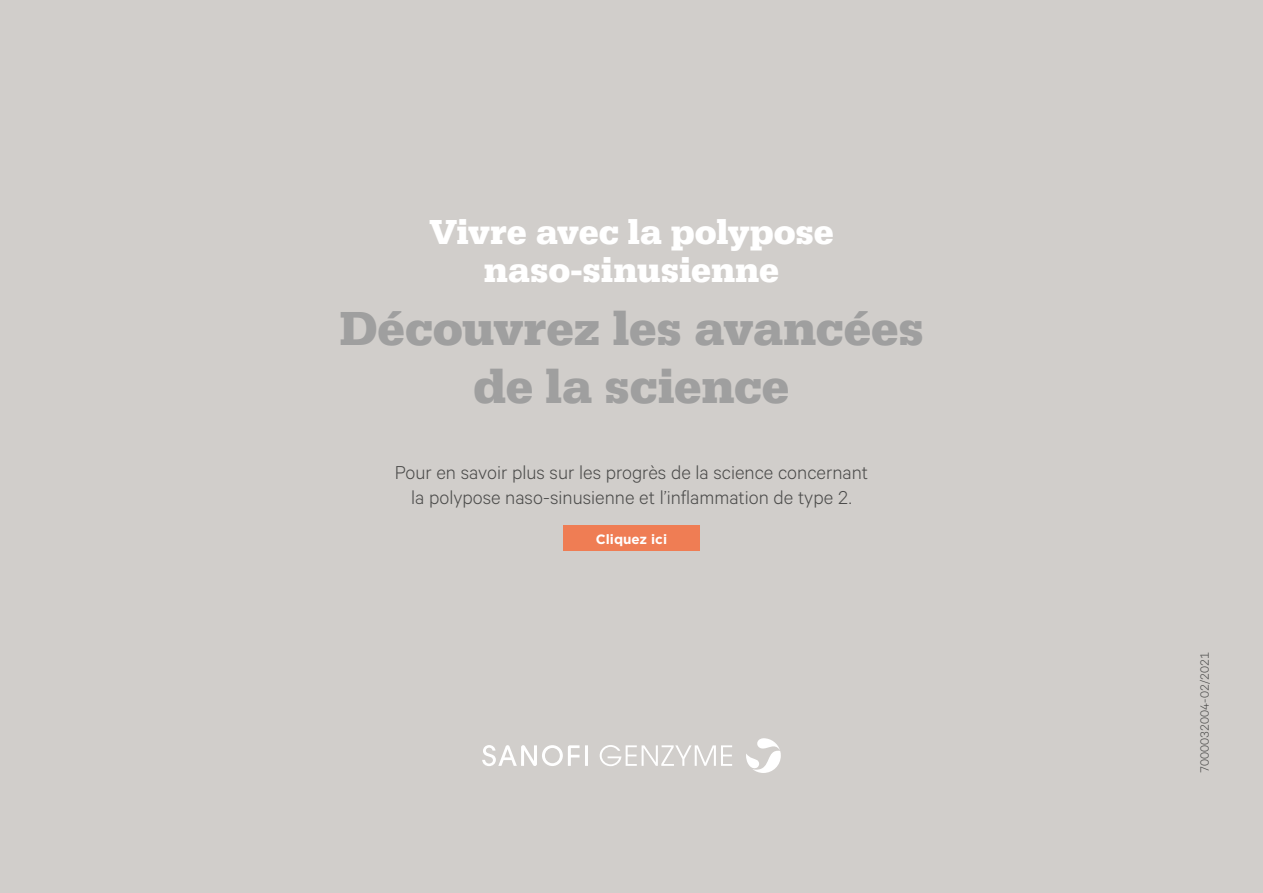
<style>
.page{position:relative;width:1263px;height:893px;background:#d1cecb}
.page>*{position:absolute;margin:0;border:0;box-sizing:border-box;transform-origin:0 0}
.t1{font:700 49.5px/58.5px "Serifa";letter-spacing:-.005em;color:#9f9f9f;text-align:center}
.t2{font:700 36px/37.5px "Serifa";letter-spacing:-.005em;color:#fff;text-align:center}
.t3{font:300 21px/25.5px "Calibre";color:#4a4a49;text-align:center}
.t4{font:300 13.5px "Calibre";color:#4a4a49}
.t5{font:700 13.5px "Gotham";color:#fff}
</style>
<div class="page">
<svg style="left:482px;top:745px;width:106px;height:21px"></svg>
<svg style="left:600px;top:745px;width:132px;height:21px"></svg>
<svg style="left:746px;top:738px;width:35px;height:35px"></svg>
<div style="left:563px;top:526px;width:136px;height:25px;background:#ef7d54"></div>
<h2 class="t2" style="left:429px;top:213px;width:406px">Vivre avec la polypose naso-sinusienne</h2>
<h1 class="t1" style="left:339px;top:299px;width:586px">Découvrez les avancées de la science</h1>
<p class="t3" style="left:395px;top:458px;width:475px">Pour en savoir plus sur les progrès de la science concernant la polypose naso-sinusienne et l’inflammation de type 2.</p>
<p class="t5" style="left:596px;top:530px;width:73px">Cliquez ici</p>
<p class="t4" style="left:1197px;top:773px;width:122px;rotate:-90deg">7000032004-02/2021</p>
</div>
